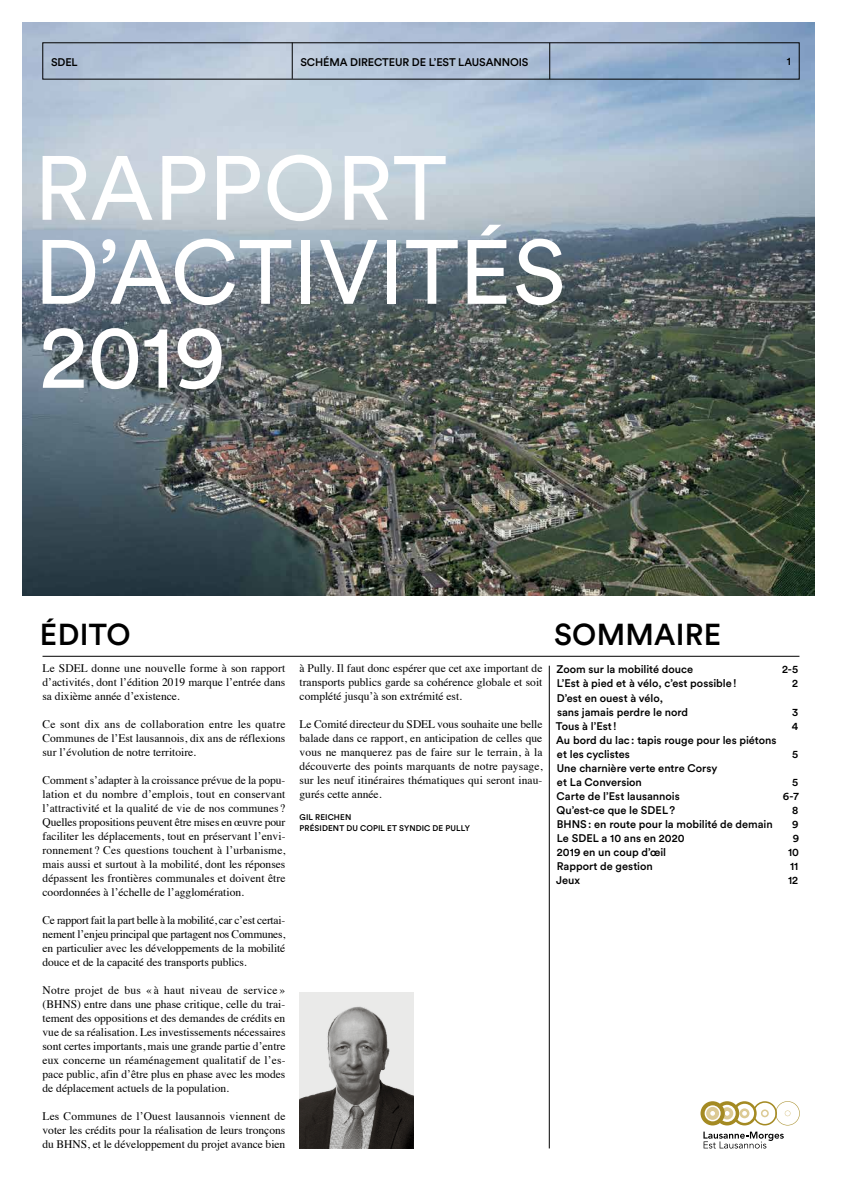
<style>
.page{position:relative;width:842px;height:1191px;background:#fff}
.page>*{position:absolute;margin:0;border:0;box-sizing:border-box;transform-origin:0 0}
.t1{font:90px/84px "Circular Std";letter-spacing:.01em;color:#fff}
.t2{font:500 30px "Circular Std";letter-spacing:.01em;color:#000}
.t3{font:11.5px/14px "Times";color:#000;text-align:justify}
.t4{font:500 11px/14px "Circular Std";color:#000}
.t5{font:500 8.2px/11px "Circular Std";letter-spacing:.01em;color:#000}
</style>
<div class="page">
<img style="left:23px;top:23px;width:792px;height:572px">
<hr style="left:549px;top:665px;width:1px;height:483px;background:#000">
<hr style="left:43px;top:656px;width:756px;height:1px;background:#000">
<svg style="left:703px;top:1131px;width:81px;height:17px"></svg>
<svg style="left:700px;top:1101px;width:100px;height:24px"></svg>
<img style="left:300px;top:992px;width:114px;height:156px">
<hr style="left:549px;top:43px;width:1px;height:36px;background:#000">
<hr style="left:292px;top:43px;width:1px;height:36px;background:#000">
<p class="t4" style="left:300px;top:54px;width:229px">SCHÉMA DIRECTEUR DE L’EST LAUSANNOIS</p>
<p class="t4" style="left:51px;top:54px;width:28px">SDEL</p>
<p class="t4" style="left:787px;top:54px;width:6px">1</p>
<h1 class="t1" style="left:34px;top:145px;width:533px">RAPPORT<br>D’ACTIVITÉS<br>2019</h1>
<h2 class="t2" style="left:40px;top:615px;width:92px">ÉDITO</h2>
<h2 class="t2" style="left:554px;top:615px;width:169px">SOMMAIRE</h2>
<p class="t3" style="left:43px;top:660px;width:244px">Le SDEL donne une nouvelle forme à son rapport d’activités, dont l’édition 2019 marque l’entrée dans sa dixième année d’existence.</p>
<p class="t3" style="left:43px;top:716px;width:244px">Ce sont dix ans de collaboration entre les quatre Communes de l’Est lausannois, dix ans de réflexions sur l’évolution de notre territoire.</p>
<p class="t3" style="left:43px;top:772px;width:244px">Comment s’adapter à la croissance prévue de la popu&shy;lation et du nombre d’emplois, tout en conservant l’attractivité et la qualité de vie de nos communes ?<br>Quelles propositions peuvent être mises en œuvre pour faciliter les déplacements, tout en préservant l’envi&shy;ronnement ? Ces questions touchent à l’urbanisme, mais aussi et surtout à la mobilité, dont les réponses dépassent les frontières communales et doivent être coordonnées à l’échelle de l’agglomération.</p>
<p class="t3" style="left:43px;top:912px;width:244px">Ce rapport fait la part belle à la mobilité, car c’est certai&shy;nement l’enjeu principal que partagent nos Communes, en particulier avec les développements de la mobilité douce et de la capacité des transports publics.</p>
<p class="t3" style="left:43px;top:982px;width:244px">Notre projet de bus « à haut niveau de service » (BHNS) entre dans une phase critique, celle du trai&shy;tement des oppositions et des demandes de crédits en vue de sa réalisation. Les investissements nécessaires sont certes importants, mais une grande partie d’entre eux concerne un réaménagement qualitatif de l’es&shy;pace public, afin d’être plus en phase avec les modes de déplacement actuels de la population.</p>
<p class="t3" style="left:43px;top:1108px;width:244px">Les Communes de l’Ouest lausannois viennent de voter les crédits pour la réalisation de leurs tronçons du BHNS, et le développement du projet avance bien</p>
<p class="t3" style="left:300px;top:660px;width:244px">à Pully. Il faut donc espérer que cet axe important de transports publics garde sa cohérence globale et soit complété jusqu’à son extrémité est.</p>
<p class="t3" style="left:300px;top:716px;width:244px">Le Comité directeur du SDEL vous souhaite une belle balade dans ce rapport, en anticipation de celles que vous ne manquerez pas de faire sur le terrain, à la découverte des points marquants de notre paysage, sur les neuf itinéraires thématiques qui seront inau&shy;gurés cette année.</p>
<p class="t5" style="left:300px;top:811px;width:172px">GIL REICHEN<br>PRÉSIDENT DU COPIL ET SYNDIC DE PULLY</p>
<p class="t4" style="left:556px;top:662px;width:138px">Zoom sur la mobilité douce</p>
<p class="t4" style="left:782px;top:662px;width:18px">2-5</p>
<p class="t4" style="left:557px;top:676px;width:181px">L’Est à pied et à vélo, c’est possible!</p>
<p class="t4" style="left:792px;top:676px;width:7px">2</p>
<p class="t4" style="left:557px;top:690px;width:133px">D’est en ouest à vélo,<br>sans jamais perdre le nord</p>
<p class="t4" style="left:792px;top:704px;width:8px">3</p>
<p class="t4" style="left:556px;top:718px;width:62px">Tous à l’Est!</p>
<p class="t4" style="left:792px;top:718px;width:8px">4</p>
<p class="t4" style="left:556px;top:732px;width:222px">Au bord du lac: tapis rouge pour les piétons et les cyclistes</p>
<p class="t4" style="left:792px;top:746px;width:8px">5</p>
<p class="t4" style="left:557px;top:760px;width:162px">Une charnière verte entre Corsy et La Conversion</p>
<p class="t4" style="left:792px;top:774px;width:8px">5</p>
<p class="t4" style="left:557px;top:788px;width:125px">Carte de l’Est lausannois</p>
<p class="t4" style="left:783px;top:788px;width:17px">6-7</p>
<p class="t4" style="left:557px;top:802px;width:120px">Qu’est-ce que le SDEL?</p>
<p class="t4" style="left:792px;top:802px;width:8px">8</p>
<p class="t4" style="left:557px;top:816px;width:217px">BHNS: en route pour la mobilité de demain</p>
<p class="t4" style="left:792px;top:816px;width:8px">9</p>
<p class="t4" style="left:557px;top:830px;width:129px">Le SDEL a 10 ans en 2020</p>
<p class="t4" style="left:793px;top:830px;width:8px">9</p>
<p class="t4" style="left:557px;top:844px;width:111px">2019 en un coup d’œil</p>
<p class="t4" style="left:788px;top:844px;width:13px">10</p>
<p class="t4" style="left:557px;top:858px;width:97px">Rapport de gestion</p>
<p class="t4" style="left:790px;top:858px;width:10px">11</p>
<p class="t4" style="left:556px;top:872px;width:26px">Jeux</p>
<p class="t4" style="left:788px;top:872px;width:12px">12</p>
</div>
